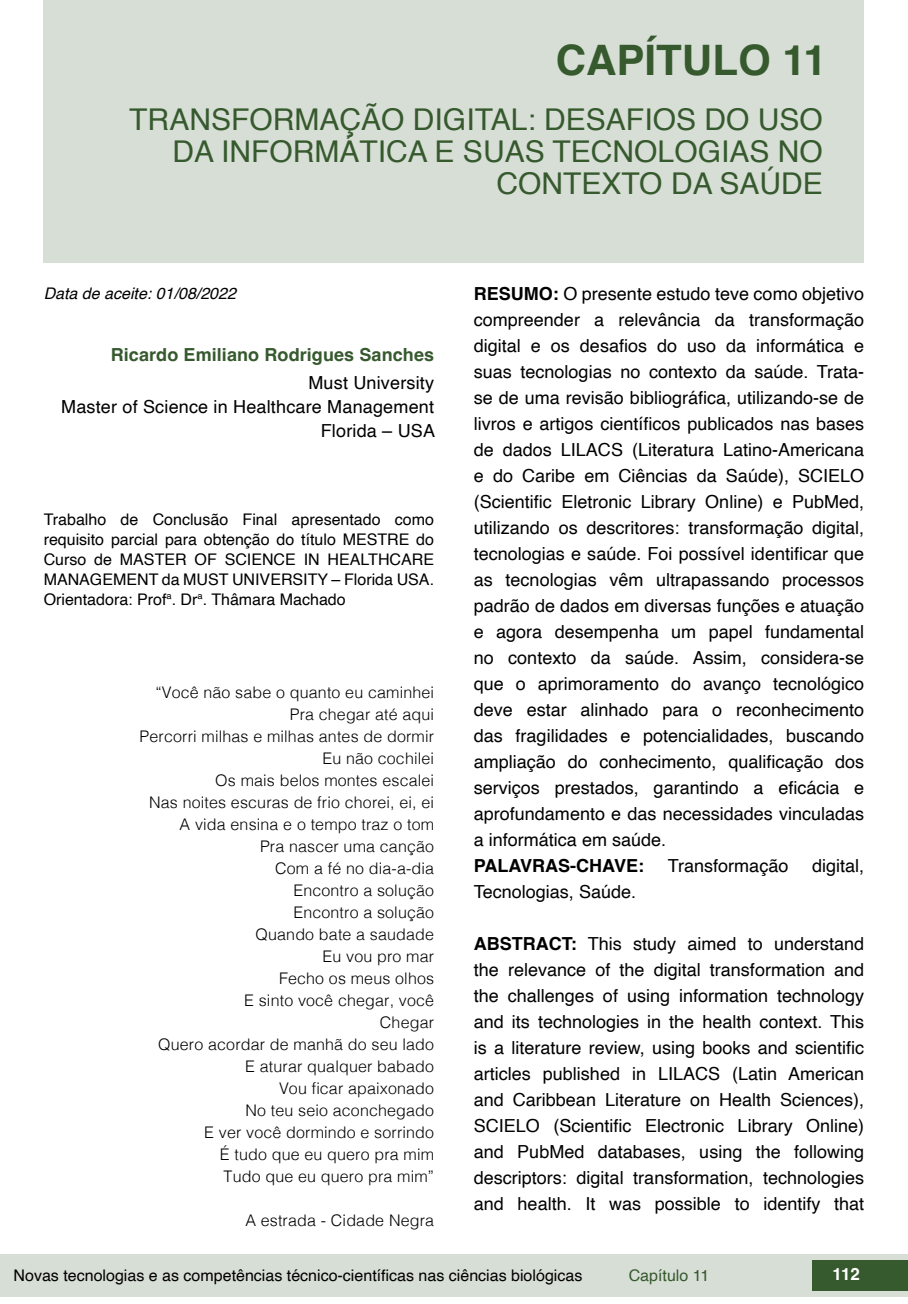
<style>
.page{position:relative;width:908px;height:1304px;background:#fff}
.page>*{position:absolute;margin:0;border:0;box-sizing:border-box;transform-origin:0 0}
.t1{font:700 42px "Helvetica";color:#36592e}
.t2{font:30px/32px "Helvetica";color:#36592e;text-align:right}
.t3{font:18px/26px "Helvetica";color:#000;text-align:justify}
.t4{font:700 18px "Helvetica";letter-spacing:.005em;color:#36592e}
.t5{font:700 18px "Helvetica";color:#000}
.t6{font:700 16.8px "Helvetica";color:#fff}
.t7{font:300 16px/22px "Helvetica";letter-spacing:.01em;color:#000;text-align:right}
.t8{font:16px/20px "Helvetica";color:#000;text-align:justify}
.t9{font:italic 16px "Helvetica";color:#000}
.t10{font:16px "Helvetica";color:#36592e}
.s1{font-weight:700}
</style>
<div class="page">
<div style="left:0;top:1254px;width:906px;height:43px;background:#d7ded5"></div>
<div style="left:812px;top:1261px;width:95px;height:30px;background:#36592e"></div>
<div style="left:44px;top:0;width:819px;height:263px;background:#d7ded5"></div>
<h1 class="t1" style="left:555px;top:35px;width:272px">CAPÍTULO 11</h1>
<h2 class="t2" style="left:129px;top:104px;width:694px">TRANSFORMAÇÃO DIGITAL: DESAFIOS DO USO<br>DA INFORMÁTICA E SUAS TECNOLOGIAS NO<br>CONTEXTO DA SAÚDE</h2>
<p class="t9" style="left:44px;top:280px;width:194px">Data de aceite: 01/08/2022</p>
<p class="t4" style="left:111px;top:344px;width:325px">Ricardo Emiliano Rodrigues Sanches</p>
<p class="t3" style="left:61px;top:371px;width:375px;line-height:24px;text-align:right">Must University<br>Master of Science in Healthcare Management<br>Florida – USA</p>
<p class="t8" style="left:44px;top:510px;width:392px">Trabalho de Conclusão Final apresentado como requisito parcial para obtenção do título MESTRE do Curso de MASTER OF SCIENCE IN HEALTHCARE MANAGEMENT da MUST UNIVERSITY – Florida USA.<br>Orientadora: Prof<sup>a</sup>. Dr<sup>a</sup>. Thâmara Machado</p>
<p class="t7" style="left:139px;top:680px;width:296px">“Você não sabe o quanto eu caminhei<br>Pra chegar até aqui<br>Percorri milhas e milhas antes de dormir<br>Eu não cochilei<br>Os mais belos montes escalei<br>Nas noites escuras de frio chorei, ei, ei<br>A vida ensina e o tempo traz o tom<br>Pra nascer uma canção<br>Com a fé no dia-a-dia<br>Encontro a solução<br>Encontro a solução<br>Quando bate a saudade<br>Eu vou pro mar<br>Fecho os meus olhos<br>E sinto você chegar, você<br>Chegar<br>Quero acordar de manhã do seu lado<br>E aturar qualquer babado<br>Vou ficar apaixonado<br>No teu seio aconchegado<br>E ver você dormindo e sorrindo<br>É tudo que eu quero pra mim<br>Tudo que eu quero pra mim”</p>
<p class="t7" style="left:245px;top:1208px;width:190px">A estrada - Cidade Negra</p>
<p class="t3" style="left:473px;top:281px;width:392px"><span class="s1">RESUMO:</span> O presente estudo teve como objetivo compreender a relevância da transformação digital e os desafios do uso da informática e suas tecnologias no contexto da saúde. Trata&shy;se de uma revisão bibliográfica, utilizando-se de livros e artigos científicos publicados nas bases de dados LILACS (Literatura Latino-Americana e do Caribe em Ciências da Saúde), SCIELO (Scientific Eletronic Library Online) e PubMed, utilizando os descritores: transformação digital, tecnologias e saúde. Foi possível identificar que as tecnologias vêm ultrapassando processos padrão de dados em diversas funções e atuação e agora desempenha um papel fundamental no contexto da saúde. Assim, considera-se que o aprimoramento do avanço tecnológico deve estar alinhado para o reconhecimento das fragilidades e potencialidades, buscando ampliação do conhecimento, qualificação dos serviços prestados, garantindo a eficácia e aprofundamento e das necessidades vinculadas a informática em saúde.</p>
<p class="t5" style="left:473px;top:855px;width:172px">PALAVRAS-CHAVE:</p>
<p class="t3" style="left:667px;top:853px;width:122px">Transformação</p>
<p class="t3" style="left:811px;top:853px;width:54px">digital,</p>
<p class="t3" style="left:473px;top:879px;width:164px">Tecnologias, Saúde.</p>
<p class="t3" style="left:473px;top:931px;width:392px"><span class="s1">ABSTRACT:</span> This study aimed to understand the relevance of the digital transformation and the challenges of using information technology and its technologies in the health context. This is a literature review, using books and scientific articles published in LILACS (Latin American and Caribbean Literature on Health Sciences), SCIELO (Scientific Electronic Library Online) and PubMed databases, using the following descriptors: digital transformation, technologies and health. It was possible to identify that</p>
<p class="t8" style="left:14px;top:1266px;width:570px">Novas tecnologias e as competências técnico-científicas nas ciências biológicas</p>
<p class="t10" style="left:628px;top:1263px;width:82px">Capítulo 11</p>
<p class="t6" style="left:832px;top:1264px;width:29px">112</p>
</div>
